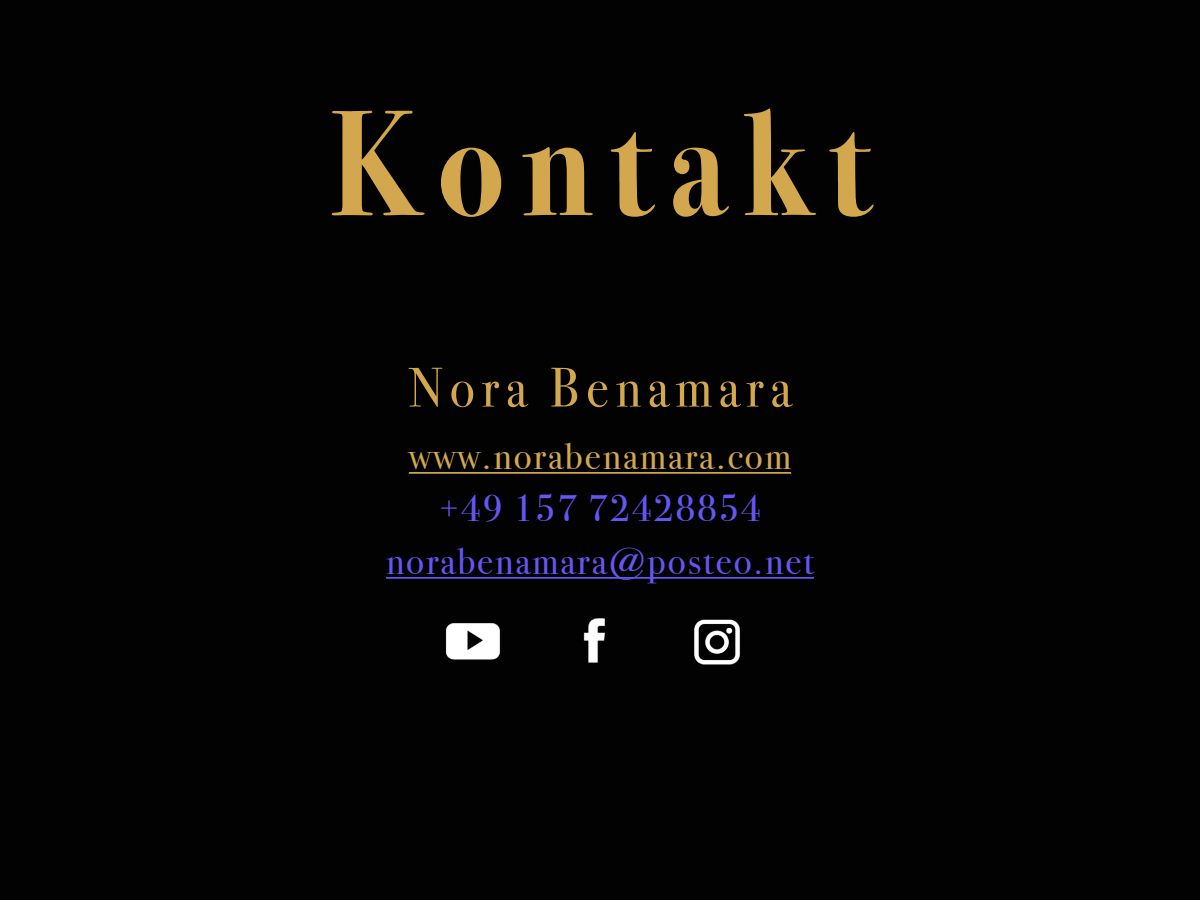
<style>
.page{position:relative;width:1200px;height:900px;background:#020203}
.page>*{position:absolute;margin:0;border:0;box-sizing:border-box;transform-origin:0 0}
.t1{font:700 151.2px "Bodoni Svty Two ITCTT";letter-spacing:.13em;color:#d3a74e;scale:.87 1}
.t2{font:55.8px "Bodoni Svty Two ITCTT";letter-spacing:.13em;color:#d3a74e;scale:.93 1}
.t3{font:37.5px/52.5px "Bodoni Svty Two ITCTT";letter-spacing:.05em;color:#6555f6;text-align:center}
.t4{font:37.5px "Bodoni Svty Two ITCTT";letter-spacing:.05em;color:#d2a74e}
</style>
<div class="page">
<hr style="left:409px;top:472px;width:382px;height:2px;background:#d2a74e">
<hr style="left:386px;top:577px;width:428px;height:2px;background:#6555f6">
<img style="left:446px;top:623px;width:55px;height:37px">
<img style="left:583px;top:618px;width:22px;height:45px">
<img style="left:694px;top:619px;width:46px;height:46px">
<h1 class="t1" style="left:330px;top:39px;width:621px">Kontakt</h1>
<h2 class="t2" style="left:409px;top:342px;width:412px">Nora Benamara</h2>
<p class="t4" style="left:409px;top:425px;width:384px">www.norabenamara.com</p>
<p class="t3" style="left:386px;top:478px;width:429px">+49 157 72428854 norabenamara@posteo.net</p>
</div>
